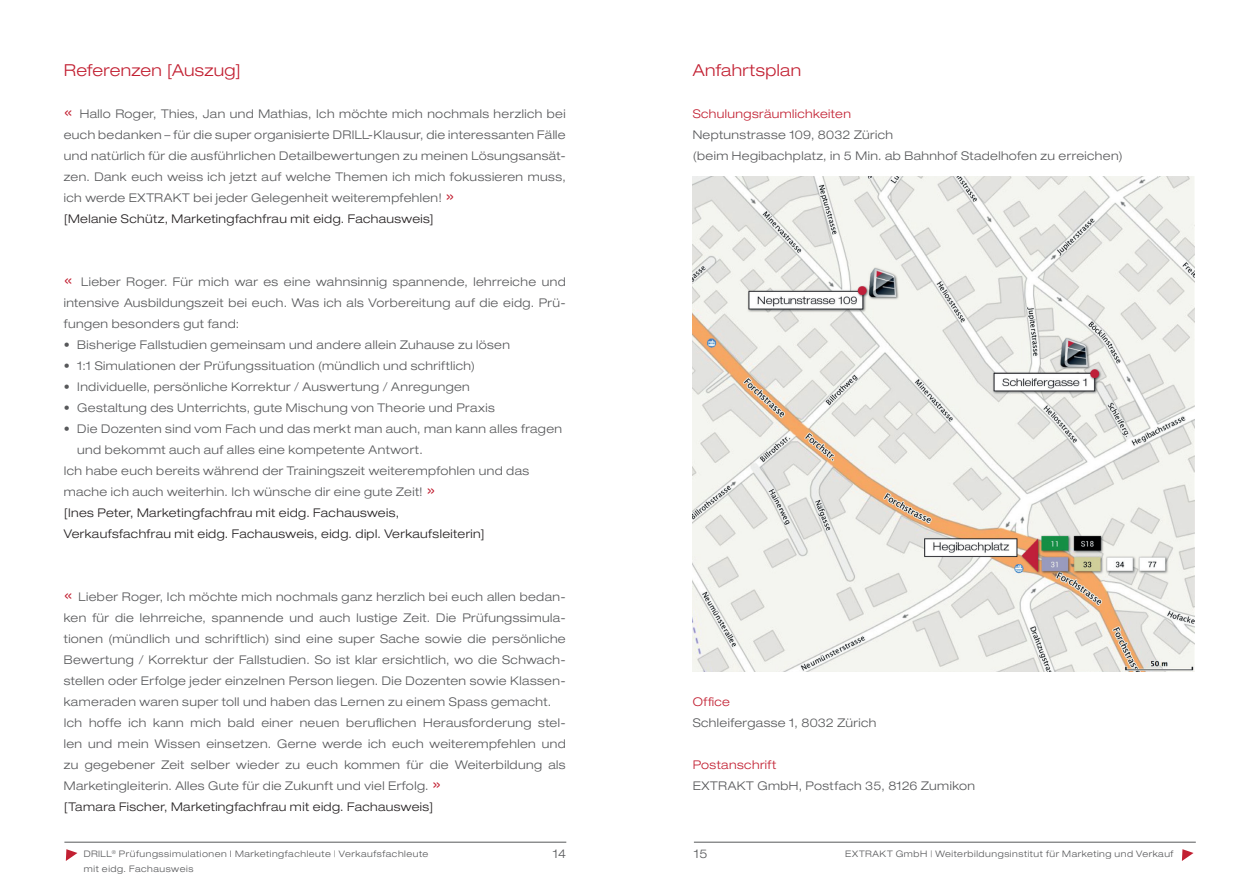
<style>
.page{position:relative;width:1259px;height:893px;background:#fff}
.page>*{position:absolute;margin:0;border:0;box-sizing:border-box;transform-origin:0 0}
.t1{font:300 expanded 16.5px "Helvetica Neue LT Std";letter-spacing:.02em;color:#c22032}
.t2{font:300 expanded 12px/21px "Helvetica Neue LT Std";letter-spacing:.035em;color:#57585a}
.t3{font:300 expanded 12px "Helvetica Neue LT Std";letter-spacing:.035em;color:#231f20}
.t4{font:300 expanded 12px "Helvetica Neue LT Std";letter-spacing:.035em;color:#c22032}
.t5{font:300 expanded 9px/15px "Helvetica Neue LT Std";letter-spacing:.065em;color:#57585a}
.s1{font-size:18px;color:#c22032}
.s2{color:#231f20}
</style>
<div class="page">
<hr style="left:64px;top:842px;width:502px;height:1px;background:#57585a">
<hr style="left:694px;top:842px;width:501px;height:1px;background:#57585a">
<svg style="left:66px;top:849px;width:11px;height:12px"></svg>
<svg style="left:1182px;top:849px;width:11px;height:12px"></svg>
<img style="left:692px;top:177px;width:502px;height:494px">
<h1 class="t1" style="left:64px;top:60px;width:179px">Referenzen [Auszug]</h1>
<p class="t2" style="left:64px;top:103px;width:503px"><span class="s1">«</span> Hallo Roger, Thies, Jan und Mathias, Ich möchte mich nochmals herzlich bei euch bedanken – für die super organisierte DRILL-Klausur, die interessanten Fälle und natürlich für die ausführlichen Detailbewertungen zu meinen Lösungsansät&shy;zen. Dank euch weiss ich jetzt auf welche Themen ich mich fokussieren muss, ich werde EXTRAKT bei jeder Gelegenheit weiterempfehlen! <span class="s1">»<br></span><span class="s2">[Melanie Schütz, Marketingfachfrau mit eidg. Fachausweis]</span></p>
<p class="t2" style="left:64px;top:271px;width:503px;text-align:justify"><span class="s1">«</span> Lieber Roger. Für mich war es eine wahnsinnig spannende, lehrreiche und intensive Ausbildungszeit bei euch. Was ich als Vorbereitung auf die eidg. Prü&shy;fungen besonders gut fand:</p>
<p class="t2" style="left:64px;top:334px;width:448px">• Bisherige Fallstudien gemeinsam und andere allein Zuhause zu lösen</p>
<p class="t2" style="left:64px;top:355px;width:413px">• 1:1 Simulationen der Prüfungssituation (mündlich und schriftlich)</p>
<p class="t2" style="left:64px;top:376px;width:407px">• Individuelle, persönliche Korrektur / Auswertung / Anregungen</p>
<p class="t2" style="left:64px;top:397px;width:433px">• Gestaltung des Unterrichts, gute Mischung von Theorie und Praxis</p>
<p class="t2" style="left:64px;top:418px;width:500px">• Die Dozenten sind vom Fach und das merkt man auch, man kann alles fragen</p>
<p class="t2" style="left:77px;top:439px;width:347px">und bekommt auch auf alles eine kompetente Antwort.</p>
<p class="t2" style="left:64px;top:460px;width:467px">Ich habe euch bereits während der Trainingszeit weiterempfohlen und das</p>
<p class="t2" style="left:64px;top:481px;width:373px">mache ich auch weiterhin. Ich wünsche dir eine gute Zeit! <span class="s1">»</span></p>
<p class="t3" style="left:64px;top:505px;width:337px">[Ines Peter, Marketingfachfrau mit eidg. Fachausweis,</p>
<p class="t3" style="left:64px;top:526px;width:422px">Verkaufsfachfrau mit eidg. Fachausweis, eidg. dipl. Verkaufsleiterin]</p>
<p class="t2" style="left:64px;top:586px;width:503px"><span class="s1">«</span> Lieber Roger, Ich möchte mich nochmals ganz herzlich bei euch allen bedan&shy;ken für die lehrreiche, spannende und auch lustige Zeit. Die Prüfungssimula&shy;tionen (mündlich und schriftlich) sind eine super Sache sowie die persönliche Bewertung / Korrektur der Fallstudien. So ist klar ersichtlich, wo die Schwach&shy;stellen oder Erfolge jeder einzelnen Person liegen. Die Dozenten sowie Klassen&shy;kameraden waren super toll und haben das Lernen zu einem Spass gemacht.<br>Ich hoffe ich kann mich bald einer neuen beruflichen Herausforderung stel&shy;len und mein Wissen einsetzen. Gerne werde ich euch weiterempfehlen und zu gegebener Zeit selber wieder zu euch kommen für die Weiterbildung als Marketingleiterin. Alles Gute für die Zukunft und viel Erfolg. <span class="s1">»<br></span><span class="s2">[Tamara Fischer, Marketingfachfrau mit eidg. Fachausweis]</span></p>
<h1 class="t1" style="left:692px;top:60px;width:110px">Anfahrtsplan</h1>
<p class="t4" style="left:692px;top:106px;width:160px">Schulungsräumlichkeiten</p>
<p class="t2" style="left:692px;top:124px;width:431px">Neptunstrasse 109, 8032 Zürich<br>(beim Hegibachplatz, in 5 Min. ab Bahnhof Stadelhofen zu erreichen)</p>
<p class="t4" style="left:692px;top:694px;width:39px">Office</p>
<p class="t2" style="left:692px;top:712px;width:185px">Schleifergasse 1, 8032 Zürich</p>
<p class="t4" style="left:692px;top:757px;width:85px">Postanschrift</p>
<p class="t2" style="left:692px;top:775px;width:284px">EXTRAKT GmbH, Postfach 35, 8126 Zumikon</p>
<p class="t5" style="left:84px;top:846px;width:346px">DRILL<sup>®</sup> Prüfungssimulationen I Marketingfachleute | Verkaufsfachleute mit eidg. Fachausweis</p>
<p class="t2" style="left:553px;top:843px;width:15px">14</p>
<p class="t2" style="left:694px;top:843px;width:15px">15</p>
<p class="t5" style="left:845px;top:846px;width:330px">EXTRAKT GmbH | Weiterbildungsinstitut für Marketing und Verkauf</p>
</div>
